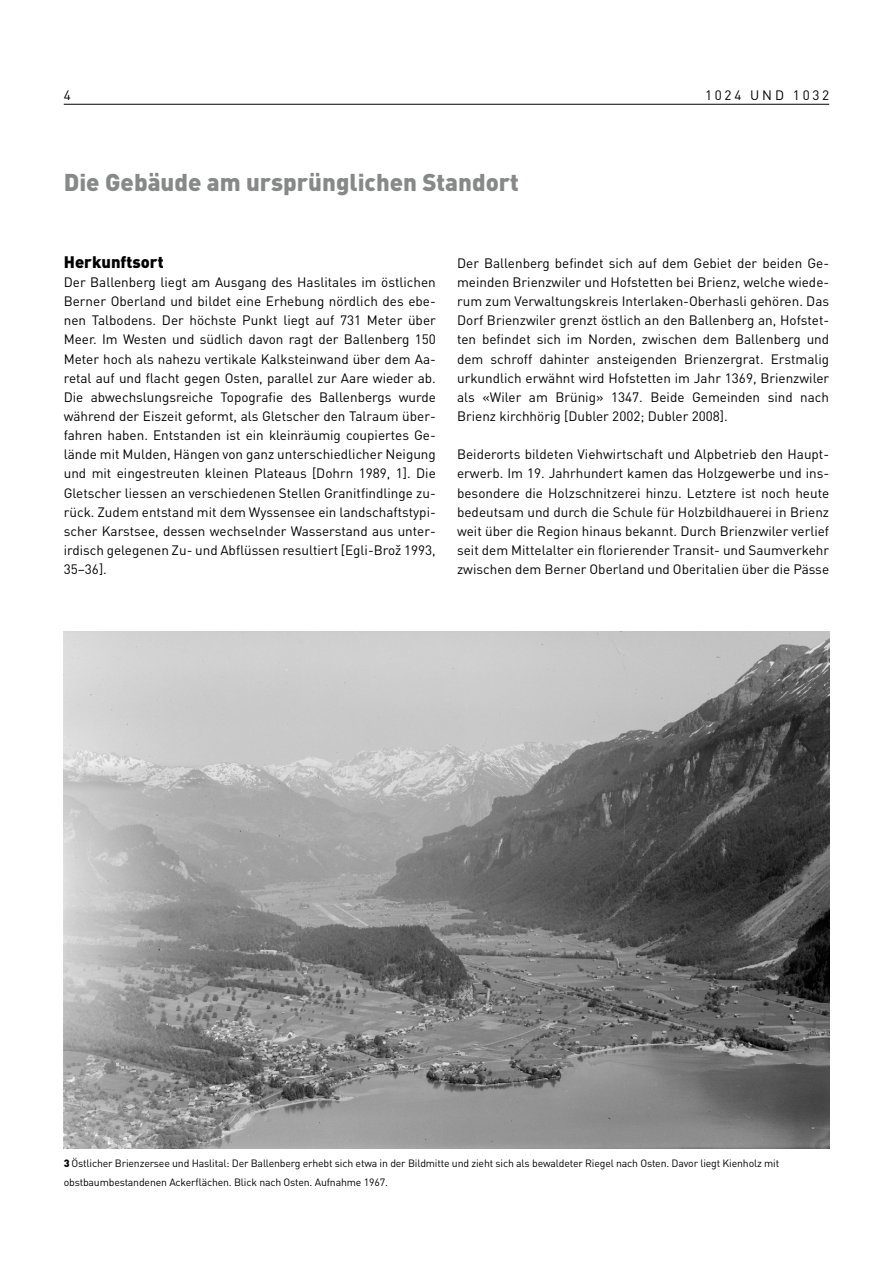
<style>
.page{position:relative;width:893px;height:1263px;background:#fff}
.page>*{position:absolute;margin:0;border:0;box-sizing:border-box;transform-origin:0 0}
.Titel{font:900 24px "DINOT";color:#878988}
.Untertitel_1{font:900 16.5px "DINOT";color:#000}
.Fliesstext{font:13.5px/19.2px "DINOT";color:#000;text-align:justify}
.Fliesstext-2{font:13.5px "DINOT";letter-spacing:.2em;color:#000}
.Bildlegende{font:10.5px/19.2px "DINOT";letter-spacing:-.015em;color:#000}
.s1{font-weight:900}
</style>
<div class="page">
<hr style="left:64px;top:104px;width:765px;height:1px;background:#000">
<img style="left:64px;top:631px;width:765px;height:517px">
<p class="Fliesstext" style="left:64px;top:85px;width:9px">4</p>
<p class="Fliesstext-2" style="left:705px;top:86px;width:126px">1024 UND 1032</p>
<p class="Titel" style="left:64px;top:166px;width:457px">Die Gebäude am ursprünglichen Standort</p>
<p class="Untertitel_1" style="left:64px;top:251px;width:101px">Herkunftsort</p>
<p class="Fliesstext" style="left:64px;top:272px;width:374px">Der Ballenberg liegt am Ausgang des Haslitales im östlichen Berner Oberland und bildet eine Erhebung nördlich des ebe&shy;nen Talbodens. Der höchste Punkt liegt auf 731 Meter über Meer. Im Westen und südlich davon ragt der Ballenberg 150<br>Meter hoch als nahezu vertikale Kalksteinwand über dem Aa&shy;retal auf und flacht gegen Osten, parallel zur Aare wieder ab.<br>Die abwechslungsreiche Topografie des Ballenbergs wurde während der Eiszeit geformt, als Gletscher den Talraum über&shy;fahren haben. Entstanden ist ein kleinräumig coupiertes Ge&shy;lände mit Mulden, Hängen von ganz unterschiedlicher Neigung und mit eingestreuten kleinen Plateaus [Dohrn 1989, 1]. Die Gletscher liessen an verschiedenen Stellen Granitfindlinge zu&shy;rück. Zudem entstand mit dem Wyssensee ein landschaftstypi&shy;scher Karstsee, dessen wechselnder Wasserstand aus unter&shy;irdisch gelegenen Zu- und Abflüssen resultiert [Egli-Brož 1993, 35–36].</p>
<p class="Fliesstext" style="left:457px;top:253px;width:374px">Der Ballenberg befindet sich auf dem Gebiet der beiden Ge&shy;meinden Brienzwiler und Hofstetten bei Brienz, welche wiede&shy;rum zum Verwaltungskreis Interlaken-Oberhasli gehören. Das Dorf Brienzwiler grenzt östlich an den Ballenberg an, Hofstet&shy;ten befindet sich im Norden, zwischen dem Ballenberg und dem schroff dahinter ansteigenden Brienzergrat. Erstmalig urkundlich erwähnt wird Hofstetten im Jahr 1369, Brienzwiler als «Wiler am Brünig» 1347. Beide Gemeinden sind nach Brienz kirchhörig [Dubler 2002; Dubler 2008].</p>
<p class="Fliesstext" style="left:457px;top:444px;width:374px">Beiderorts bildeten Viehwirtschaft und Alpbetrieb den Haupt&shy;erwerb. Im 19. Jahrhundert kamen das Holzgewerbe und ins&shy;besondere die Holzschnitzerei hinzu. Letztere ist noch heute bedeutsam und durch die Schule für Holzbildhauerei in Brienz weit über die Region hinaus bekannt. Durch Brienzwiler verlief seit dem Mittelalter ein florierender Transit- und Saumverkehr zwischen dem Berner Oberland und Oberitalien über die Pässe</p>
<p class="Bildlegende" style="left:64px;top:1153px;width:717px"><span class="s1">3</span> Östlicher Brienzersee und Haslital: Der Ballenberg erhebt sich etwa in der Bildmitte und zieht sich als bewaldeter Riegel nach Osten. Davor liegt Kienholz mit obstbaumbestandenen Ackerflächen. Blick nach Osten. Aufnahme 1967.</p>
</div>
